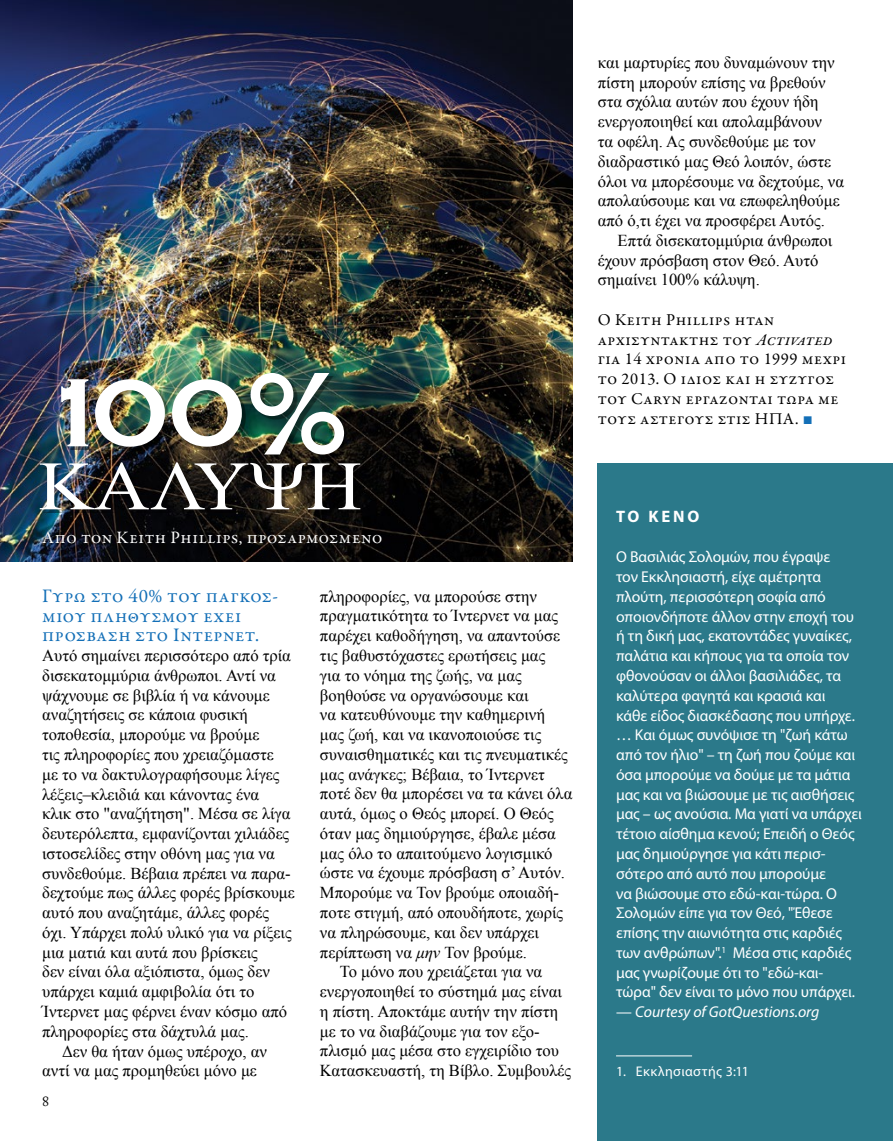
<style>
.page{position:relative;width:893px;height:1141px;background:#fff}
.page>*{position:absolute;margin:0;border:0;box-sizing:border-box;transform-origin:0 0}
.t1{font:126px "Copperplate";color:#fff}
.t2{font:69.3px "Times New Roman";color:#fff;scale:1.11 1}
.t3{font:19.25px/19.8px "Garamond Premr Pro";letter-spacing:.02em;color:#136fb7}
.t4{font:17.5px "Garamond Premr Pro";letter-spacing:.03em;color:#fff}
.t5{font:16.62px/19.8px "Times New Roman";color:#000}
.t6{font:16.62px/19.8px "Garamond Premr Pro";letter-spacing:.03em;color:#000}
.t7{font:700 16.62px "Myriad Pro";letter-spacing:.17em;color:#fff}
.t8{font:15.75px/19.8px "Myriad Pro";letter-spacing:-.005em;color:#fff}
.t9{font:italic 15.75px "Myriad Pro";color:#fff}
.t10{font:14px "Myriad Pro";letter-spacing:.03em;color:#fff}
.t11{font:14px "Adobe Caslon Pro";color:#000}
.s1{font-style:italic}
.s2{font-family:"Arial";color:#136fb7}
.s3{font-style:normal}
</style>
<div class="page">
<div style="left:598px;top:464px;width:295px;height:677px;background:#2b798a"></div>
<img style="left:0;top:0;width:572px;height:562px">
<div style="left:43px;top:376px;width:321px;height:137px;background:#000;opacity:.4"></div>
<hr style="left:616px;top:1055px;width:76px;height:1px;background:#fff">
<h1 class="t1" style="left:38px;top:330px;width:321px">100%</h1>
<h2 class="t2" style="left:38px;top:440px;width:293px">ΚΑΛΥΨΗ</h2>
<p class="t4" style="left:42px;top:526px;width:342px">Απο τον Keith Phillips, προσαρμοσμένο</p>
<p class="t3" style="left:42px;top:586px;width:237px">Γύρω στο 40% του παγκόσ&shy;μιου πληθυσμού έχει πρόσβαση στο Ίντερνετ.</p>
<p class="t5" style="left:42px;top:645px;width:250px">Αυτό σημαίνει περισσότερο από τρία</p>
<p class="t5" style="left:42px;top:665px;width:235px">δισεκατομμύρια άνθρωποι. Αντί να</p>
<p class="t5" style="left:42px;top:685px;width:229px">ψάχνουμε σε βιβλία ή να κάνουμε</p>
<p class="t5" style="left:42px;top:705px;width:207px">αναζητήσεις σε κάποια φυσική</p>
<p class="t5" style="left:42px;top:725px;width:219px">τοποθεσία, μπορούμε να βρούμε</p>
<p class="t5" style="left:42px;top:744px;width:233px">τις πληροφορίες που χρειαζόμαστε</p>
<p class="t5" style="left:42px;top:764px;width:239px">με το να δακτυλογραφήσουμε λίγες</p>
<p class="t5" style="left:42px;top:784px;width:219px">λέξεις–κλειδιά και κάνοντας ένα</p>
<p class="t5" style="left:42px;top:804px;width:250px">κλικ στο "αναζήτηση". Μέσα σε λίγα</p>
<p class="t5" style="left:42px;top:823px;width:249px">δευτερόλεπτα, εμφανίζονται χιλιάδες</p>
<p class="t5" style="left:42px;top:843px;width:234px">ιστοσελίδες στην οθόνη μας για να</p>
<p class="t5" style="left:42px;top:863px;width:250px">συνδεθούμε. Βέβαια πρέπει να παρα-</p>
<p class="t5" style="left:42px;top:883px;width:254px">δεχτούμε πως άλλες φορές βρίσκουμε</p>
<p class="t5" style="left:42px;top:902px;width:228px">αυτό που αναζητάμε, άλλες φορές</p>
<p class="t5" style="left:42px;top:922px;width:251px">όχι. Υπάρχει πολύ υλικό για να ρίξεις</p>
<p class="t5" style="left:42px;top:942px;width:217px">μια ματιά και αυτά που βρίσκεις</p>
<p class="t5" style="left:42px;top:962px;width:229px">δεν είναι όλα αξιόπιστα, όμως δεν</p>
<p class="t5" style="left:42px;top:981px;width:214px">υπάρχει καμιά αμφιβολία ότι το</p>
<p class="t5" style="left:42px;top:1001px;width:246px">Ίντερνετ μας φέρνει έναν κόσμο από</p>
<p class="t5" style="left:42px;top:1021px;width:208px">πληροφορίες στα δάχτυλά μας.</p>
<p class="t5" style="left:62px;top:1041px;width:206px">Δεν θα ήταν όμως υπέροχο, αν</p>
<p class="t5" style="left:42px;top:1061px;width:216px">αντί να μας προμηθεύει μόνο με</p>
<p class="t11" style="left:42px;top:1093px;width:8px">8</p>
<p class="t5" style="left:320px;top:586px;width:218px">πληροφορίες, να μπορούσε στην</p>
<p class="t5" style="left:320px;top:606px;width:240px">πραγματικότητα το Ίντερνετ να μας</p>
<p class="t5" style="left:320px;top:625px;width:242px">παρέχει καθοδήγηση, να απαντούσε</p>
<p class="t5" style="left:320px;top:645px;width:227px">τις βαθυστόχαστες ερωτήσεις μας</p>
<p class="t5" style="left:320px;top:665px;width:203px">για το νόημα της ζωής, να μας</p>
<p class="t5" style="left:320px;top:685px;width:210px">βοηθούσε να οργανώσουμε και</p>
<p class="t5" style="left:320px;top:705px;width:227px">να κατευθύνουμε την καθημερινή</p>
<p class="t5" style="left:320px;top:724px;width:223px">μας ζωή, και να ικανοποιούσε τις</p>
<p class="t5" style="left:320px;top:744px;width:249px">συναισθηματικές και τις πνευματικές</p>
<p class="t5" style="left:320px;top:764px;width:226px">μας ανάγκες; Βέβαια, το Ίντερνετ</p>
<p class="t5" style="left:320px;top:784px;width:254px">ποτέ δεν θα μπορέσει να τα κάνει όλα</p>
<p class="t5" style="left:320px;top:803px;width:235px">αυτά, όμως ο Θεός μπορεί. Ο Θεός</p>
<p class="t5" style="left:320px;top:823px;width:237px">όταν μας δημιούργησε, έβαλε μέσα</p>
<p class="t5" style="left:320px;top:843px;width:234px">μας όλο το απαιτούμενο λογισμικό</p>
<p class="t5" style="left:320px;top:863px;width:247px">ώστε να έχουμε πρόσβαση σ’ Αυτόν.</p>
<p class="t5" style="left:320px;top:882px;width:241px">Μπορούμε να Τον βρούμε οποιαδή-</p>
<p class="t5" style="left:320px;top:902px;width:245px">ποτε στιγμή, από οπουδήποτε, χωρίς</p>
<p class="t5" style="left:320px;top:922px;width:220px">να πληρώσουμε, και δεν υπάρχει</p>
<p class="t5" style="left:320px;top:942px;width:208px">περίπτωση να <span class="s1">μην</span> Τον βρούμε.</p>
<p class="t5" style="left:340px;top:962px;width:204px">Το μόνο που χρειάζεται για να</p>
<p class="t5" style="left:320px;top:981px;width:243px">ενεργοποιηθεί το σύστημά μας είναι</p>
<p class="t5" style="left:320px;top:1001px;width:240px">η πίστη. Αποκτάμε αυτήν την πίστη</p>
<p class="t5" style="left:320px;top:1021px;width:221px">με το να διαβάζουμε για τον εξο-</p>
<p class="t5" style="left:320px;top:1041px;width:241px">πλισμό μας μέσα στο εγχειρίδιο του</p>
<p class="t5" style="left:320px;top:1060px;width:253px">Κατασκευαστή, τη Βίβλο. Συμβουλές</p>
<p class="t5" style="left:598px;top:52px;width:248px">και μαρτυρίες που δυναμώνουν την πίστη μπορούν επίσης να βρεθούν στα σχόλια αυτών που έχουν ήδη ενεργοποιηθεί και απολαμβάνουν<br>τα οφέλη. Ας συνδεθούμε με τον διαδραστικό μας Θεό λοιπόν, ώστε όλοι να μπορέσουμε να δεχτούμε, να απολαύσουμε και να επωφεληθούμε από ό,τι έχει να προσφέρει Αυτός.</p>
<p class="t5" style="left:598px;top:230px;width:236px;text-indent:20px">Επτά δισεκατομμύρια άνθρωποι έχουν πρόσβαση στον Θεό. Αυτό σημαίνει 100% κάλυψη.</p>
<p class="t6" style="left:598px;top:310px;width:250px">Ο Keith Phillips ήταν αρχισυντάκτης του <span class="s1">Activated </span>για 14 χρόνια από το 1999 μέχρι το 2013. Ο ίδιος και η σύζυγός του Caryn εργάζονται τώρα με τους άστεγους στις ΗΠΑ. <span class="s2">■</span></p>
<p class="t7" style="left:616px;top:506px;width:85px">ΤΟ ΚΕΝΟ</p>
<p class="t8" style="left:616px;top:547px;width:247px">Ο Βασιλιάς Σολομών, που έγραψε<br>τον Εκκλησιαστή, είχε αμέτρητα πλούτη, περισσότερη σοφία από οποιονδήποτε άλλον στην εποχή του ή τη δική μας, εκατοντάδες γυναίκες, παλάτια και κήπους για τα οποία τον φθονούσαν οι άλλοι βασιλιάδες, τα καλύτερα φαγητά και κρασιά και<br>κάθε είδος διασκέδασης που υπήρχε. … Και όμως συνόψισε τη "ζωή κάτω από τον ήλιο" – τη ζωή που ζούμε και όσα μπορούμε να δούμε με τα μάτια μας και να βιώσουμε με τις αισθήσεις μας – ως ανούσια. Μα γιατί να υπάρχει τέτοιο αίσθημα κενού; Επειδή ο Θεός μας δημιούργησε για κάτι περισ&shy;σότερο από αυτό που μπορούμε<br>να βιώσουμε στο εδώ-και-τώρα. Ο Σολομών είπε για τον Θεό, "Έθεσε επίσης την αιωνιότητα στις καρδιές των ανθρώπων".<sup>1</sup> Μέσα στις καρδιές μας γνωρίζουμε ότι το "εδώ-και&shy;τώρα" δεν είναι το μόνο που υπάρχει.</p>
<p class="t9" style="left:616px;top:1002px;width:205px"><span class="s3">—</span> Courtesy of GotQuestions.org</p>
<p class="t10" style="left:616px;top:1063px;width:134px">1. Εκκλησιαστής 3:11</p>
</div>
